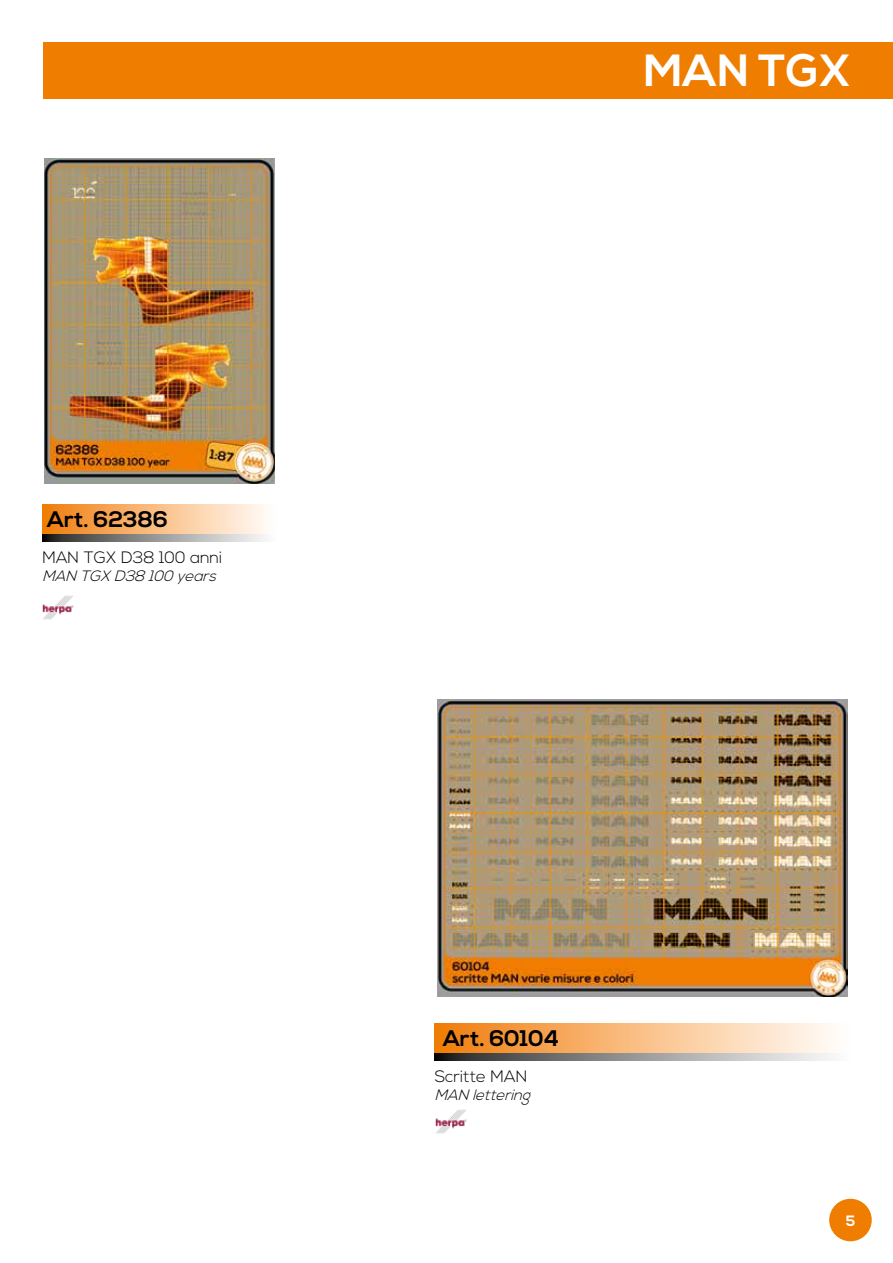
<style>
.page{position:relative;width:893px;height:1263px;background:#fff}
.page>*{position:absolute;margin:0;border:0;box-sizing:border-box;transform-origin:0 0}
.t1{font:700 45px "Nexa";color:#fff}
.t2{font:700 22.5px "Nexa";color:#000}
.t3{font:300 16.5px "Nexa";color:#000}
.t4{font:italic 300 15px "Nexa";color:#000}
.t5{font:700 15px "Nexa";color:#fff}
</style>
<div class="page">
<div style="left:829px;top:1199px;width:43px;height:42px;background:#ef7d00;border-radius:50%"></div>
<img style="left:46px;top:159px;width:227px;height:325px">
<div style="left:43px;top:155px;width:233px;height:332px;border:2px solid #fff"></div>
<svg style="left:43px;top:533px;width:224px;height:8px;background:#9f978f"></svg>
<div style="left:43px;top:504px;width:233px;height:29px;background:linear-gradient(to right,#f17f0d,#fff)"></div>
<img style="left:43px;top:596px;width:31px;height:23px">
<div style="left:43px;top:43px;width:850px;height:56px;background:#ef7d00"></div>
<svg style="left:435px;top:1052px;width:398px;height:8px;background:#9f978f"></svg>
<div style="left:435px;top:1023px;width:415px;height:29px;background:linear-gradient(to right,#f17e0d,#fff)"></div>
<img style="left:435px;top:1110px;width:32px;height:23px">
<img style="left:438px;top:699px;width:409px;height:297px">
<h2 class="t2" style="left:47px;top:506px;width:122px">Art. 62386</h2>
<p class="t3" style="left:43px;top:548px;width:181px">MAN TGX D38 100 anni</p>
<p class="t4" style="left:43px;top:567px;width:180px">MAN TGX D38 100 years</p>
<h1 class="t1" style="left:644px;top:44px;width:208px">MAN TGX</h1>
<h2 class="t2" style="left:443px;top:1025px;width:118px">Art. 60104</h2>
<p class="t3" style="left:435px;top:1067px;width:94px">Scritte MAN</p>
<p class="t4" style="left:435px;top:1086px;width:102px">MAN lettering</p>
<p class="t5" style="left:846px;top:1212px;width:11px">5</p>
</div>
